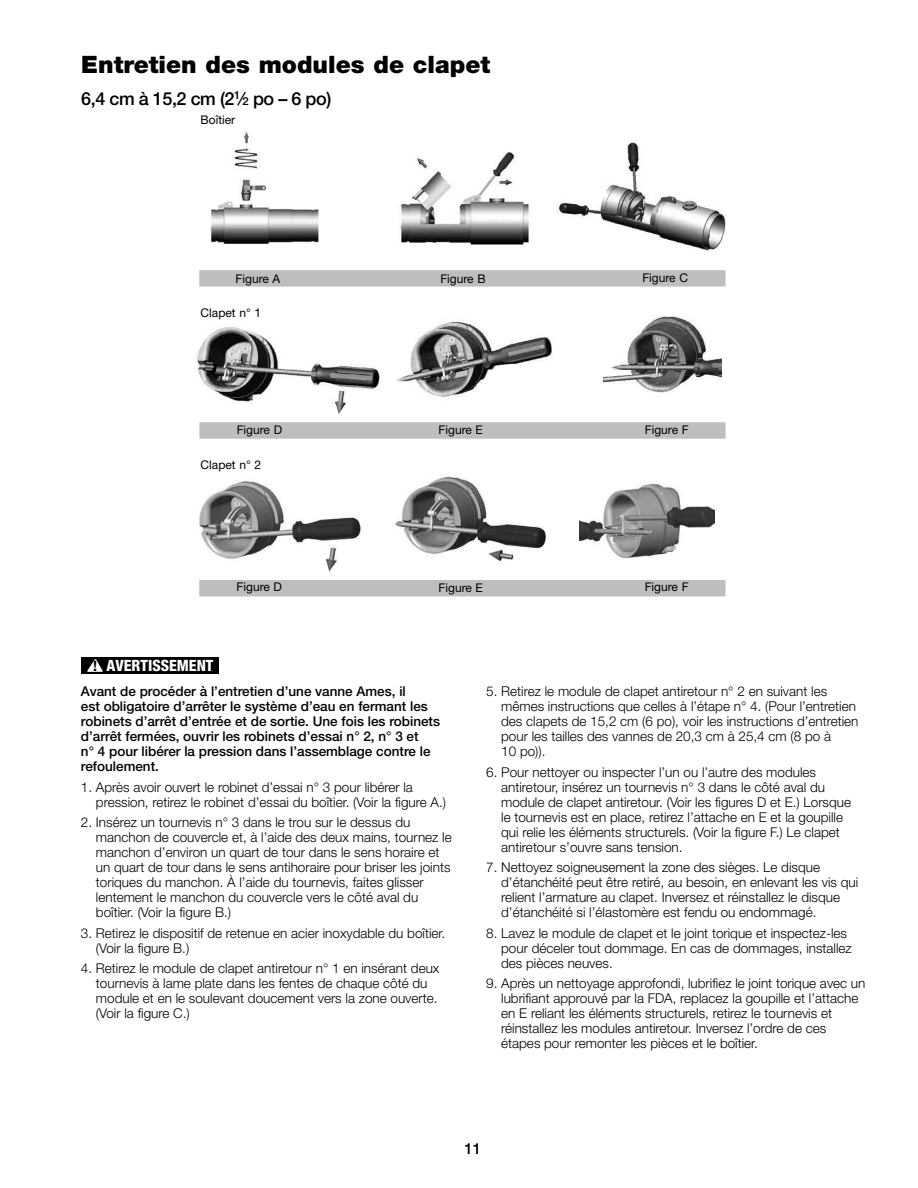
<style>
.page{position:relative;width:918px;height:1188px;background:#fff}
.page>*{position:absolute;margin:0;border:0;box-sizing:border-box;transform-origin:0 0}
.t1{font:900 24px "Helvetica Neue LT Std";color:#000}
.t2{font:500 18px "Helvetica Neue LT Std";letter-spacing:-.025em;color:#000}
.t3{font:800 condensed 15.6px "Helvetica Neue LT Std";color:#fff}
.t4{font:15px "Helvetica Neue LT Std";color:#000}
.t5{font:300 13.5px/15px "Helvetica Neue LT Std";color:#000}
.t6{font:500 13.5px/15px "Helvetica Neue LT Std";color:#000}
.t7{font:12px "Helvetica Neue LT Std";color:#000}
.s1{font-size:11.1px}
.s2{font-weight:700;font-stretch:normal;font-size:14.55px;color:#000}
</style>
<div class="page">
<div style="left:81px;top:657px;width:137px;height:16px;background:#000"></div>
<svg style="left:87px;top:659px;width:16px;height:13px"></svg>
<img style="left:557px;top:142px;width:169px;height:110px">
<img style="left:399px;top:152px;width:130px;height:93px">
<img style="left:209px;top:132px;width:111px;height:112px">
<div style="left:199px;top:270px;width:527px;height:17px;background:#bcbec0"></div>
<img style="left:395px;top:475px;width:153px;height:90px">
<img style="left:580px;top:483px;width:135px;height:76px">
<div style="left:199px;top:580px;width:527px;height:16px;background:#bcbec0"></div>
<img style="left:199px;top:479px;width:163px;height:93px">
<img style="left:603px;top:315px;width:119px;height:78px">
<img style="left:395px;top:320px;width:158px;height:77px">
<div style="left:199px;top:422px;width:527px;height:17px;background:#bcbec0"></div>
<img style="left:197px;top:327px;width:183px;height:87px">
<h1 class="t1" style="left:81px;top:50px;width:411px">Entretien des modules de clapet</h1>
<h2 class="t2" style="left:81px;top:88px;width:252px">6,4 cm à 15,2 cm (2<sup>1</sup>⁄<span class="s1">2</span> po – 6 po)</h2>
<p class="t7" style="left:201px;top:113px;width:36px">Boîtier</p>
<p class="t7" style="left:236px;top:271px;width:46px">Figure A</p>
<p class="t7" style="left:440px;top:272px;width:47px">Figure B</p>
<p class="t7" style="left:642px;top:271px;width:47px">Figure C</p>
<p class="t7" style="left:201px;top:305px;width:62px">Clapet n° 1</p>
<p class="t7" style="left:237px;top:422px;width:47px">Figure D</p>
<p class="t7" style="left:439px;top:422px;width:46px">Figure E</p>
<p class="t7" style="left:645px;top:422px;width:45px">Figure F</p>
<p class="t7" style="left:201px;top:457px;width:62px">Clapet n° 2</p>
<p class="t7" style="left:237px;top:580px;width:47px">Figure D</p>
<p class="t7" style="left:439px;top:580px;width:46px">Figure E</p>
<p class="t7" style="left:645px;top:580px;width:45px">Figure F</p>
<p class="t3" style="left:93px;top:656px;width:122px"><span class="s2">!</span> AVERTISSEMENT</p>
<p class="t6" style="left:81px;top:684px;width:361px">Avant de procéder à l’entretien d’une vanne Ames, il<br>est obligatoire d’arrêter le système d’eau en fermant les robinets d’arrêt d’entrée et de sortie. Une fois les robinets d’arrêt fermées, ouvrir les robinets d’essai n° 2, n° 3 et<br>n° 4 pour libérer la pression dans l’assemblage contre le refoulement.</p>
<p class="t5" style="left:96px;top:779px;width:352px;text-indent:-15px">1. Après avoir ouvert le robinet d’essai n° 3 pour libérer la pression, retirez le robinet d’essai du boîtier. (Voir la figure A.)</p>
<p class="t5" style="left:96px;top:815px;width:357px;text-indent:-15px">2. Insérez un tournevis n° 3 dans le trou sur le dessus du manchon de couvercle et, à l’aide des deux mains, tournez le manchon d’environ un quart de tour dans le sens horaire et un quart de tour dans le sens antihoraire pour briser les joints toriques du manchon. À l’aide du tournevis, faites glisser lentement le manchon du couvercle vers le côté aval du boîtier. (Voir la figure B.)</p>
<p class="t5" style="left:96px;top:925px;width:351px;text-indent:-15px">3. Retirez le dispositif de retenue en acier inoxydable du boîtier. (Voir la figure B.)</p>
<p class="t5" style="left:96px;top:961px;width:345px;text-indent:-15px">4. Retirez le module de clapet antiretour n° 1 en insérant deux tournevis à lame plate dans les fentes de chaque côté du module et en le soulevant doucement vers la zone ouverte. (Voir la figure C.)</p>
<p class="t5" style="left:501px;top:684px;width:359px;text-indent:-15px">5. Retirez le module de clapet antiretour n° 2 en suivant les mêmes instructions que celles à l’étape n° 4. (Pour l’entretien des clapets de 15,2 cm (6 po), voir les instructions d’entretien pour les tailles des vannes de 20,3 cm à 25,4 cm (8 po à<br>10 po)).</p>
<p class="t5" style="left:501px;top:764px;width:351px;text-indent:-15px">6. Pour nettoyer ou inspecter l’un ou l’autre des modules antiretour, insérez un tournevis n° 3 dans le côté aval du module de clapet antiretour. (Voir les figures D et E.) Lorsque le tournevis est en place, retirez l’attache en E et la goupille qui relie les éléments structurels. (Voir la figure F.) Le clapet antiretour s’ouvre sans tension.</p>
<p class="t5" style="left:501px;top:860px;width:359px;text-indent:-15px">7. Nettoyez soigneusement la zone des sièges. Le disque d’étanchéité peut être retiré, au besoin, en enlevant les vis qui relient l’armature au clapet. Inversez et réinstallez le disque d’étanchéité si l’élastomère est fendu ou endommagé.</p>
<p class="t5" style="left:501px;top:925px;width:352px;text-indent:-15px">8. Lavez le module de clapet et le joint torique et inspectez-les pour déceler tout dommage. En cas de dommages, installez des pièces neuves.</p>
<p class="t5" style="left:501px;top:976px;width:366px;text-indent:-15px">9. Après un nettoyage approfondi, lubrifiez le joint torique avec un lubrifiant approuvé par la FDA, replacez la goupille et l’attache en E reliant les éléments structurels, retirez le tournevis et réinstallez les modules antiretour. Inversez l’ordre de ces étapes pour remonter les pièces et le boîtier.</p>
<p class="t4" style="left:464px;top:1139px;width:18px">11</p>
</div>
